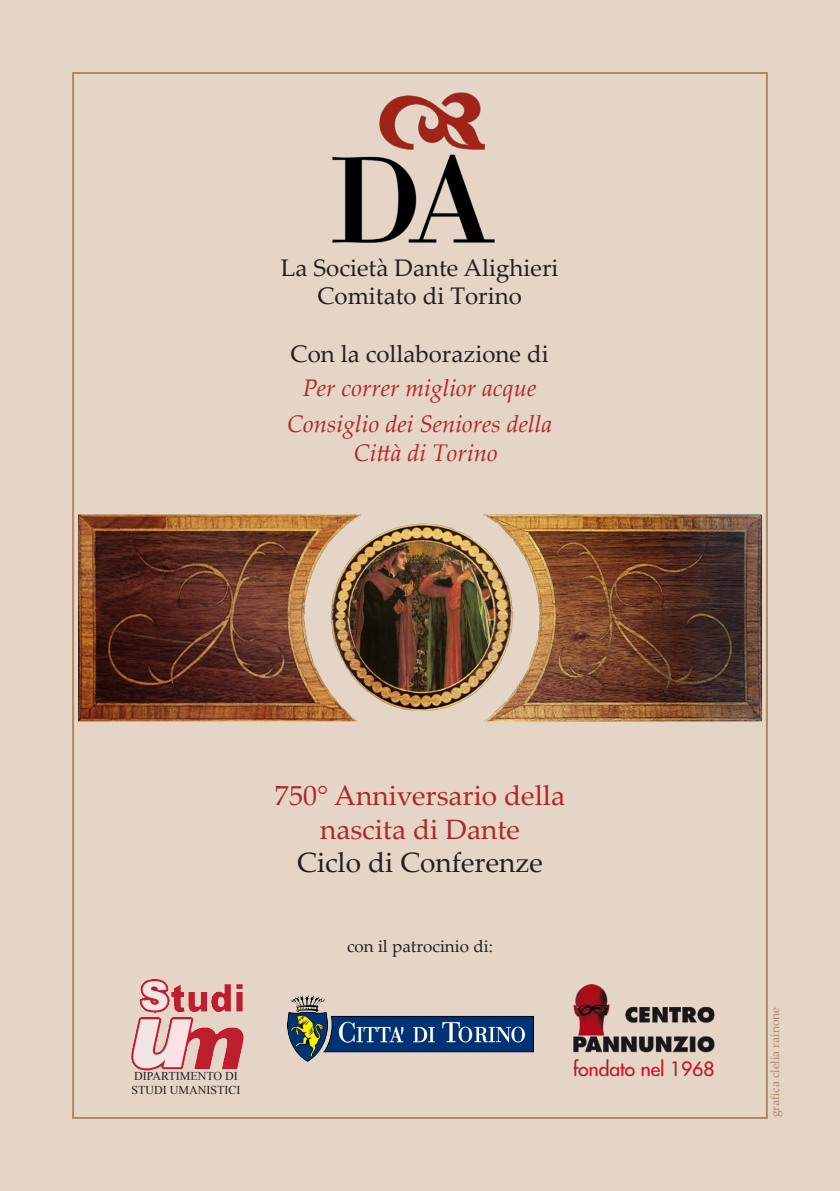
<style>
.page{position:relative;width:840px;height:1191px;background:#fff}
.page>*{position:absolute;margin:0;border:0;box-sizing:border-box;transform-origin:0 0}
.t1{font:28px "Palatino Linotype";color:#b0272b}
.t2{font:28px "Palatino Linotype";color:#231f20}
.t3{font:24px "Palatino Linotype";color:#231f20}
.t4{font:italic 24px "Palatino Linotype";color:#b0272b}
.t5{font:17px "Palatino Linotype";color:#231f20}
.t6{font:12px/14.4px "Times New Roman";color:#231f20}
.t7{font:12px "Palatino Linotype";color:#b4895d}
</style>
<div class="page">
<div style="left:0;top:0;width:839px;height:1191px;background:#e4d5c6"></div>
<img style="left:72px;top:499px;width:696px;height:233px">
<img style="left:332px;top:92px;width:163px;height:151px">
<img style="left:287px;top:995px;width:246px;height:67px">
<img style="left:131px;top:979px;width:113px;height:92px">
<img style="left:573px;top:984px;width:142px;height:93px">
<p class="t3" style="left:281px;top:250px;width:279px">La Società Dante Alighieri</p>
<p class="t3" style="left:317px;top:279px;width:206px">Comitato di Torino</p>
<p class="t3" style="left:290px;top:337px;width:259px">Con la collaborazione di</p>
<p class="t4" style="left:303px;top:371px;width:235px">Per correr miglior acque</p>
<p class="t4" style="left:287px;top:407px;width:266px">Consiglio dei Seniores della</p>
<p class="t4" style="left:353px;top:435px;width:145px">Città di Torino</p>
<p class="t1" style="left:275px;top:775px;width:291px">750° Anniversario della</p>
<p class="t1" style="left:320px;top:809px;width:201px">nascita di Dante</p>
<p class="t2" style="left:297px;top:843px;width:247px">Ciclo di Conferenze</p>
<p class="t5" style="left:347px;top:934px;width:147px">con il patrocinio di:</p>
<p class="t6" style="left:131px;top:1068px;width:110px">DIPARTIMENTO DI<br>STUDI UMANISTICI</p>
<p class="t7" style="left:766px;top:1117px;width:112px;rotate:-90deg">grafica clelia rainone</p>
</div>
